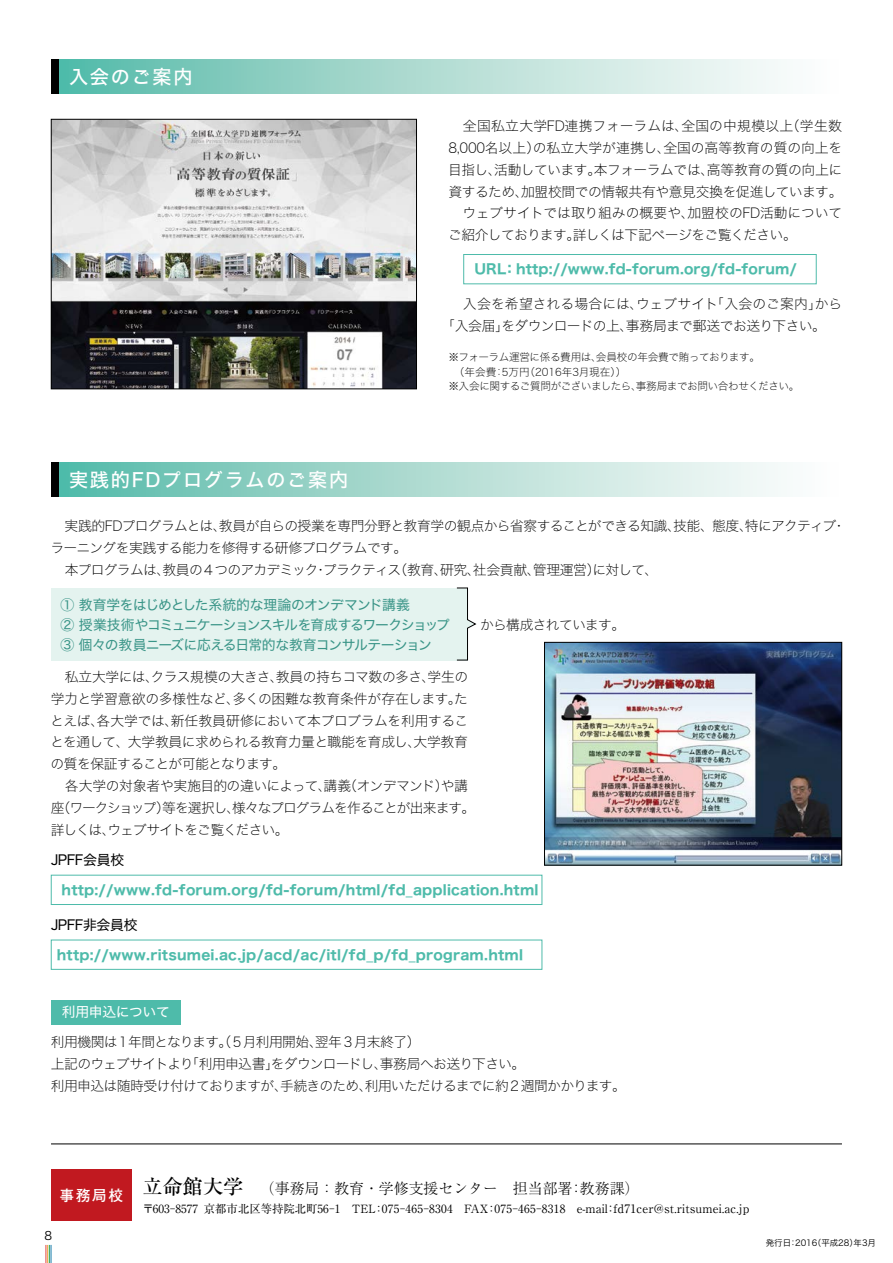
<style>
.page{position:relative;width:893px;height:1263px;background:#fff}
.page>*{position:absolute;margin:0;border:0;box-sizing:border-box;transform-origin:0 0}
.t1{font:19.2px "Hira Kaku Std W5";letter-spacing:.09em;color:#fff}
.t2{font:300 14.85px "Ryumin Pro";color:#000}
.t3{font:700 14.85px "Futo Go B101 Pro";color:#fff}
.t4{font:13.8px/21.8px "Hira Kaku Std W1";letter-spacing:-.045em;color:#000}
.t5{font:13.8px/20.2px "Hira Kaku Std W4";letter-spacing:-.06em;color:#3a9588}
.t6{font:13.8px/21.8px "Hira Kaku Std W1";letter-spacing:-.015em;color:#000}
.t7{font:13.8px "Hira Kaku Std W4";letter-spacing:-.025em;color:#000}
.t8{font:13.8px "Hira Kaku Std W4";letter-spacing:-.025em;color:#fff}
.t9{font:13.65px "Hira Kaku Std W7";letter-spacing:.02em;color:#4ebbaa}
.t10{font:11.7px "Hira Kaku Pro W3";color:#000}
.t11{font:11.4px "Ryumin Pro";letter-spacing:.01em;color:#000}
.t12{font:10.65px/14.9px "Hira Kaku Std W1";letter-spacing:-.035em;color:#000}
.t13{font:8.55px "Hira Kaku Pro W3";letter-spacing:-.005em;color:#000}
.s1{font-weight:500;font-size:20.25px}
.s2{font-size:11.7px}
</style>
<div class="page">
<hr style="left:51px;top:1144px;width:791px;height:1px;background:#000">
<div style="left:51px;top:1169px;width:81px;height:51px;background:#c11920"></div>
<div style="left:51px;top:60px;width:9px;height:34px;background:#000"></div>
<div style="left:60px;top:60px;width:782px;height:34px;background:linear-gradient(to right,#5abba9,#fff)"></div>
<div style="left:51px;top:462px;width:9px;height:34px;background:#000"></div>
<div style="left:60px;top:462px;width:782px;height:34px;background:linear-gradient(to right,#5abba9,#fff)"></div>
<div style="left:463px;top:254px;width:353px;height:30px;border:1px solid #4ebbaa"></div>
<div style="left:51px;top:588px;width:417px;height:72px;background:#e4f3ef"></div>
<div style="left:51px;top:875px;width:491px;height:30px;border:1px solid #4ebbaa"></div>
<div style="left:51px;top:1000px;width:130px;height:24px;background:#4ebbaa"></div>
<svg style="left:456px;top:587px;width:20px;height:73px"></svg>
<img style="left:53px;top:121px;width:362px;height:266px">
<div style="left:51px;top:119px;width:366px;height:270px;border:1px solid #000"></div>
<img style="left:546px;top:644px;width:294px;height:219px">
<div style="left:544px;top:642px;width:298px;height:223px;border:1px solid #000"></div>
<svg style="left:46px;top:1245px;width:6px;height:18px"></svg>
<h1 class="t1" style="left:69px;top:62px;width:125px">入会のご案内</h1>
<h1 class="t1" style="left:69px;top:465px;width:281px">実践的FDプログラムのご案内</h1>
<p class="t4" style="left:448px;top:115px;width:396px;text-align:justify">　全国私立大学FD連携フォーラムは、全国の中規模以上（学生数8,000名以上）の私立大学が連携し、全国の高等教育の質の向上を目指し、活動しています。本フォーラムでは、高等教育の質の向上に資するため、加盟校間での情報共有や意見交換を促進しています。　ウェブサイトでは取り組みの概要や、加盟校のFD活動についてご紹介しております。詳しくは下記ページをご覧ください。</p>
<p class="t9" style="left:475px;top:259px;width:324px">URL：http://www.fd-forum.org/fd-forum/</p>
<p class="t6" style="left:441px;top:293px;width:403px;text-indent:7px">　入会を希望される場合には、ウェブサイト「入会のご案内」から「入会届」をダウンロードの上、事務局まで郵送でお送り下さい。</p>
<p class="t12" style="left:448px;top:349px;width:352px">※フォーラム運営に係る費用は、会員校の年会費で賄っております。<br>　（年会費：5万円（2016年3月現在））<br>※入会に関するご質問がございましたら、事務局までお問い合わせください。</p>
<p class="t4" style="left:51px;top:514px;width:797px">　実践的FDプログラムとは、教員が自らの授業を専門分野と教育学の観点から省察することができる知識、技能、態度、特にアクティブ・ラーニングを実践する能力を修得する研修プログラムです。<br>　本プログラムは、教員の４つのアカデミック・プラクティス（教育、研究、社会貢献、管理運営）に対して、</p>
<p class="t5" style="left:61px;top:594px;width:391px">① 教育学をはじめとした系統的な理論のオンデマンド講義<br>② 授業技術やコミュニケーションスキルを育成するワークショップ<br>③ 個々の教員ニーズに応える日常的な教育コンサルテーション</p>
<p class="t4" style="left:50px;top:665px;width:426px">　私立大学には、クラス規模の大きさ、教員の持ちコマ数の多さ、学生の学力と学習意欲の多様性など、多くの困難な教育条件が存在します。たとえば、各大学では、新任教員研修において本プロブラムを利用することを通して、大学教員に求められる教育力量と職能を育成し、大学教育の質を保証することが可能となります。<br>　各大学の対象者や実施目的の違いによって、講義（オンデマンド）や講座（ワークショップ）等を選択し、様々なプログラムを作ることが出来ます。詳しくは、ウェブサイトをご覧ください。</p>
<p class="t7" style="left:51px;top:849px;width:75px">JPFF会員校</p>
<p class="t9" style="left:62px;top:879px;width:478px">http://www.fd-forum.org/fd-forum/html/fd_application.html</p>
<p class="t7" style="left:51px;top:914px;width:88px">JPFF非会員校</p>
<p class="t9" style="left:57px;top:944px;width:468px">http://www.ritsumei.ac.jp/acd/ac/itl/fd_p/fd_program.html</p>
<p class="t4" style="left:480px;top:614px;width:146px">から構成されています。</p>
<p class="t8" style="left:62px;top:1002px;width:110px">利用申込について</p>
<p class="t4" style="left:51px;top:1030px;width:577px">利用機関は１年間となります。（５月利用開始、翌年３月末終了）<br>上記のウェブサイトより「利用申込書」をダウンロードし、事務局へお送り下さい。<br>利用申込は随時受け付けておりますが、手続きのため、利用いただけるまでに約２週間かかります。</p>
<p class="t3" style="left:60px;top:1183px;width:65px">事務局校</p>
<p class="t10" style="left:45px;top:1225px;width:9px">8</p>
<p class="t2" style="left:142px;top:1177px;width:498px"><span class="s1">立命館大学　</span>（事務局：教育・学修支援センター　担当部署：教務課）</p>
<p class="t11" style="left:142px;top:1199px;width:609px">〒603-8577 京都市北区等持院北町56-1　TEL：075-465-8304　FAX：075-465-8318　<span class="s2">e-mail：fd71cer@st.ritsumei.ac.jp</span></p>
<p class="t13" style="left:766px;top:1235px;width:112px">発行日：2016（平成28）年3月</p>
</div>
